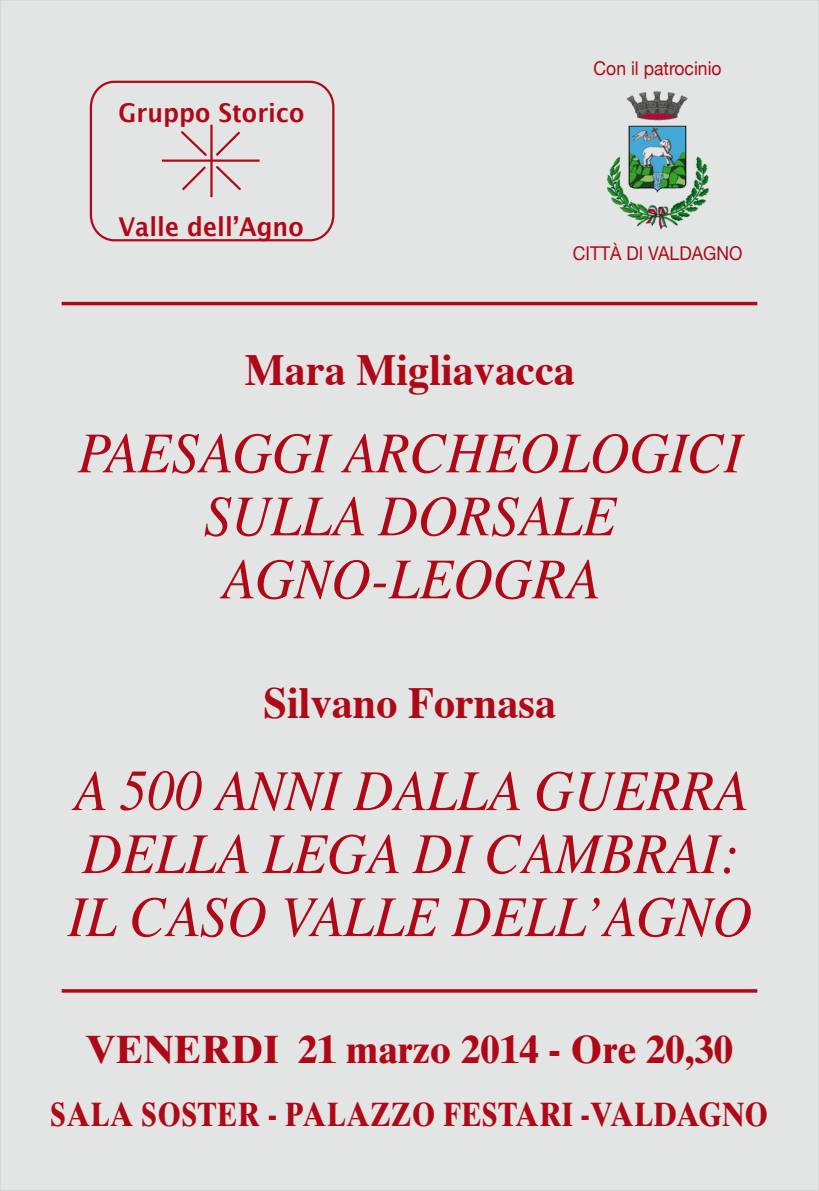
<style>
.page{position:relative;width:819px;height:1191px;background:#fff}
.page>*{position:absolute;margin:0;border:0;box-sizing:border-box;transform-origin:0 0}
.t1{font:italic 57.75px/63px "Times";color:#af0917;text-align:center;scale:.95 1}
.t2{font:700 44.45px "Times";color:#af0917;scale:.95 1}
.t3{font:700 39.38px "Times Ten";color:#af0917}
.t4{font:700 33.69px "Times Ten";letter-spacing:.005em;color:#af0917;scale:.85 1}
.t5{font:700 25.99px "Lucida Grande";letter-spacing:.005em;color:#af0917;scale:.92 1}
.t6{font:18.99px "Helvetica Neue";color:#af0917;scale:.92 1}
</style>
<div class="page">
<div style="left:0;top:0;width:818px;height:1191px;background:#e3e4e4"></div>
<img style="left:607px;top:91px;width:102px;height:139px">
<div style="left:90px;top:81px;width:244px;height:160px;border:2px solid #af0917;border-radius:24px"></div>
<hr style="left:210px;top:125px;width:2px;height:72px;background:#af0917">
<hr style="left:162px;top:159px;width:97px;height:3px;background:#af0917">
<svg style="left:181px;top:129px;width:60px;height:29px"></svg>
<svg style="left:216px;top:166px;width:25px;height:24px"></svg>
<svg style="left:182px;top:166px;width:24px;height:25px"></svg>
<hr style="left:62px;top:302px;width:695px;height:3px;background:#af0917">
<svg style="left:62px;top:989px;width:695px;height:4px;background:#b52330"></svg>
<p class="t5" style="left:118px;top:91px;width:203px">Gruppo Storico</p>
<p class="t5" style="left:118px;top:206px;width:203px">Valle dellʼAgno</p>
<p class="t6" style="left:593px;top:57px;width:141px">Con il patrocinio</p>
<p class="t6" style="left:572px;top:242px;width:185px">CITTÀ DI VALDAGNO</p>
<p class="t2" style="left:245px;top:327px;width:349px">Mara Migliavacca</p>
<p class="t1" style="left:78px;top:418px;width:700px">PAESAGGI ARCHEOLOGICI<br>SULLA DORSALE<br>AGNO-LEOGRA</p>
<p class="t2" style="left:263px;top:661px;width:309px">Silvano Fornasa</p>
<p class="t1" style="left:68px;top:756px;width:721px;text-align:left">A 500 ANNI DALLA GUERRA<br>DELLA LEGA DI CAMBRAI:<br>IL CASO VALLE DELL’AGNO</p>
<p class="t3" style="left:85px;top:1025px;width:648px">VENERDI 21 marzo 2014 - Ore 20,30</p>
<p class="t4" style="left:50px;top:1094px;width:845px">SALA SOSTER - PALAZZO FESTARI -VALDAGNO</p>
</div>
